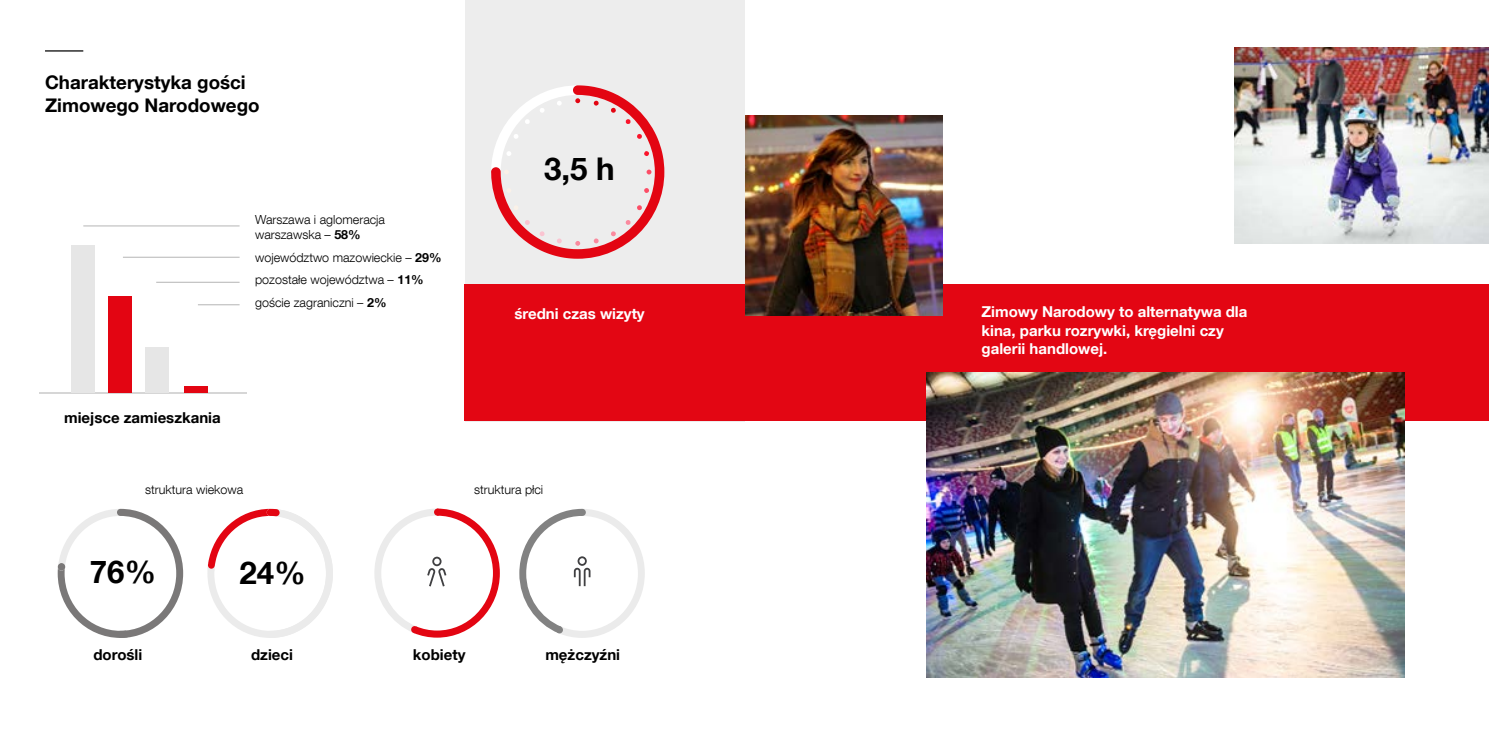
<style>
.page{position:relative;width:1489px;height:745px;background:#fff}
.page>*{position:absolute;margin:0;border:0;box-sizing:border-box;transform-origin:0 0}
.t1{font:700 31.25px "Helvetica Neue LT Com";color:#000}
.t2{font:700 18.75px/22.5px "Helvetica Neue LT Com";color:#000}
.t3{font:700 15px/18px "Helvetica Neue LT Com";color:#fff}
.t4{font:700 15px "Helvetica Neue LT Com";color:#000}
.t5{font:300 12.5px/22.5px "Helvetica Neue LT Com";color:#000}
.s1{font-weight:700}
</style>
<div class="page">
<div style="left:464px;top:0;width:280px;height:421px;background:#ededed"></div>
<svg style="left:58px;top:508px;width:125px;height:129px"></svg>
<svg style="left:207px;top:508px;width:126px;height:129px"></svg>
<div style="left:273px;top:509px;width:6px;height:7px;background:#e30512;border-radius:50%"></div>
<div style="left:208px;top:561px;width:7px;height:7px;background:#e30512;border-radius:50%"></div>
<svg style="left:374px;top:508px;width:126px;height:129px"></svg>
<svg style="left:519px;top:508px;width:125px;height:129px"></svg>
<hr style="left:39px;top:392px;width:208px;height:1px;background:#d6d6d6">
<div style="left:71px;top:244px;width:24px;height:148px;background:#e6e6e6"></div>
<div style="left:108px;top:296px;width:24px;height:96px;background:#e30512"></div>
<div style="left:145px;top:346px;width:24px;height:46px;background:#e6e6e6"></div>
<div style="left:184px;top:386px;width:24px;height:6px;background:#e30512"></div>
<hr style="left:83px;top:225px;width:156px;height:1px;background:#000">
<hr style="left:123px;top:256px;width:116px;height:1px;background:#000">
<hr style="left:156px;top:281px;width:83px;height:1px;background:#000">
<hr style="left:198px;top:304px;width:41px;height:1px;background:#000">
<hr style="left:45px;top:50px;width:38px;height:1px;background:#000">
<svg style="left:491px;top:85px;width:173px;height:173px"></svg>
<div style="left:464px;top:284px;width:1024px;height:137px;background:#e30613"></div>
<img style="left:926px;top:372px;width:478px;height:305px">
<img style="left:746px;top:115px;width:196px;height:200px">
<img style="left:1234px;top:47px;width:254px;height:197px">
<h2 class="t2" style="left:45px;top:71px;width:216px">Charakterystyka gości<br>Zimowego Narodowego</h2>
<p class="t5" style="left:255px;top:212px;width:131px;line-height:15px">Warszawa i aglomeracja warszawska – <span class="s1">58%</span></p>
<p class="t5" style="left:255px;top:246px;width:188px">województwo mazowieckie – <span class="s1">29% </span>pozostałe województwa – <span class="s1">11% </span>goście zagraniczni – <span class="s1">2%</span></p>
<p class="t4" style="left:64px;top:408px;width:158px">miejsce zamieszkania</p>
<h1 class="t1" style="left:544px;top:149px;width:72px">3,5 h</h1>
<p class="t3" style="left:514px;top:304px;width:132px">średni czas wizyty</p>
<p class="t3" style="left:981px;top:302px;width:267px">Zimowy Narodowy to alternatywa dla kina, parku rozrywki, kręgielni czy galerii handlowej.</p>
<p class="t5" style="left:145px;top:477px;width:99px">struktura wiekowa</p>
<p class="t5" style="left:474px;top:477px;width:71px">struktura płci</p>
<h1 class="t1" style="left:90px;top:551px;width:67px">76%</h1>
<h1 class="t1" style="left:239px;top:553px;width:68px">24%</h1>
<p class="t4" style="left:93px;top:645px;width:50px">dorośli</p>
<p class="t4" style="left:251px;top:645px;width:43px">dzieci</p>
<p class="t4" style="left:413px;top:645px;width:54px">kobiety</p>
<p class="t4" style="left:545px;top:645px;width:76px">mężczyźni</p>
</div>
